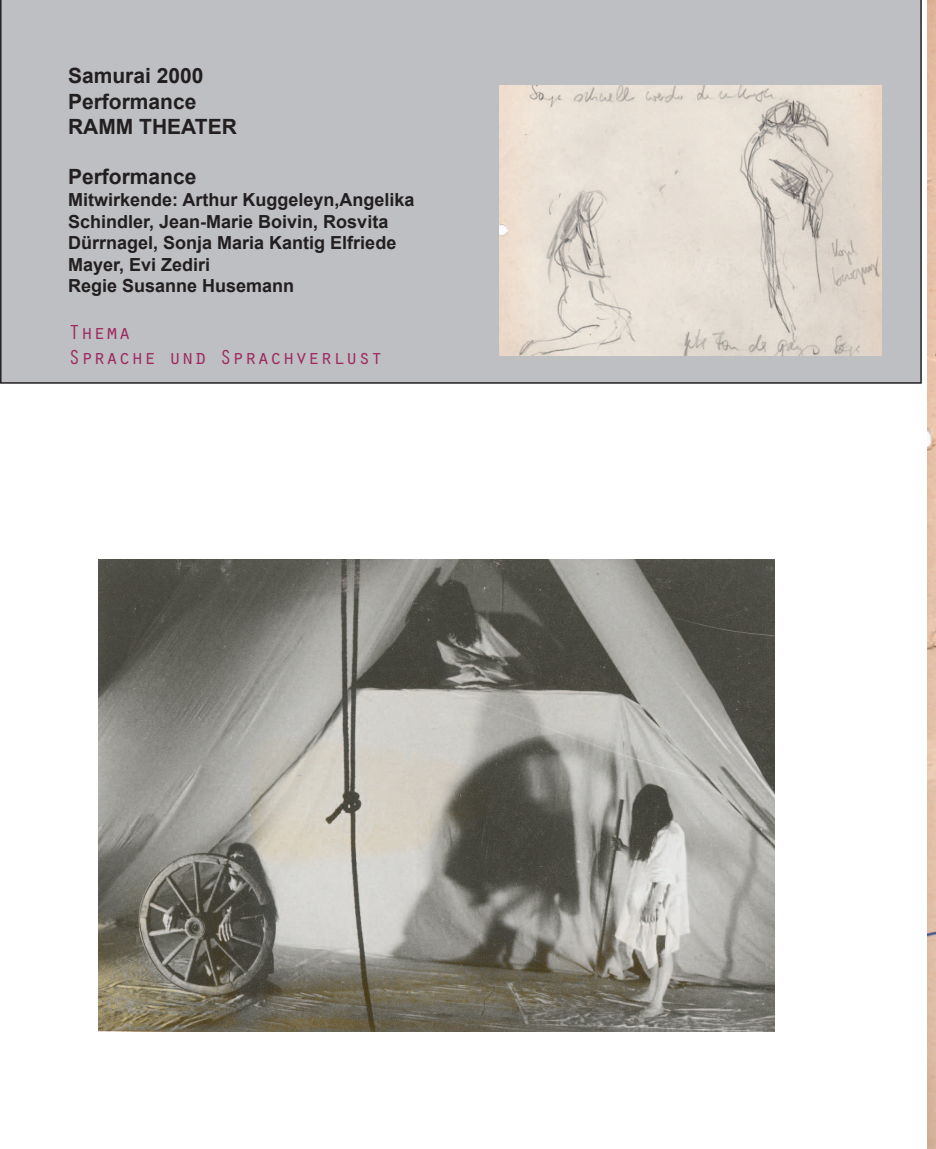
<style>
.page{position:relative;width:936px;height:1149px;background:#fff}
.page>*{position:absolute;margin:0;border:0;box-sizing:border-box;transform-origin:0 0}
.t1{font:700 21px/25.2px "Arial";color:#231f20}
.t2{font:21px/25.2px "Orator Std";color:#9e2960}
.t3{font:700 18px/21.6px "Arial";color:#231f20}
</style>
<div class="page">
<div style="left:0;top:0;width:921px;height:383px;background:#bebfc2"></div>
<img style="left:99px;top:559px;width:675px;height:472px">
<img style="left:927px;top:0;width:8px;height:1148px">
<img style="left:499px;top:85px;width:382px;height:271px">
<p class="t1" style="left:68px;top:64px;width:170px">Samurai 2000<br>Performance<br>RAMM THEATER</p>
<p class="t1" style="left:68px;top:165px;width:130px">Performance</p>
<p class="t3" style="left:68px;top:189px;width:348px">Mitwirkende: Arthur Kuggeleyn,Angelika<br>Schindler, Jean-Marie Boivin, Rosvita<br>Dürrnagel, Sonja Maria Kantig Elfriede<br>Mayer, Evi Zediri<br>Regie Susanne Husemann</p>
<p class="t2" style="left:68px;top:318px;width:317px">Thema<br>Sprache und Sprachverlust</p>
</div>
